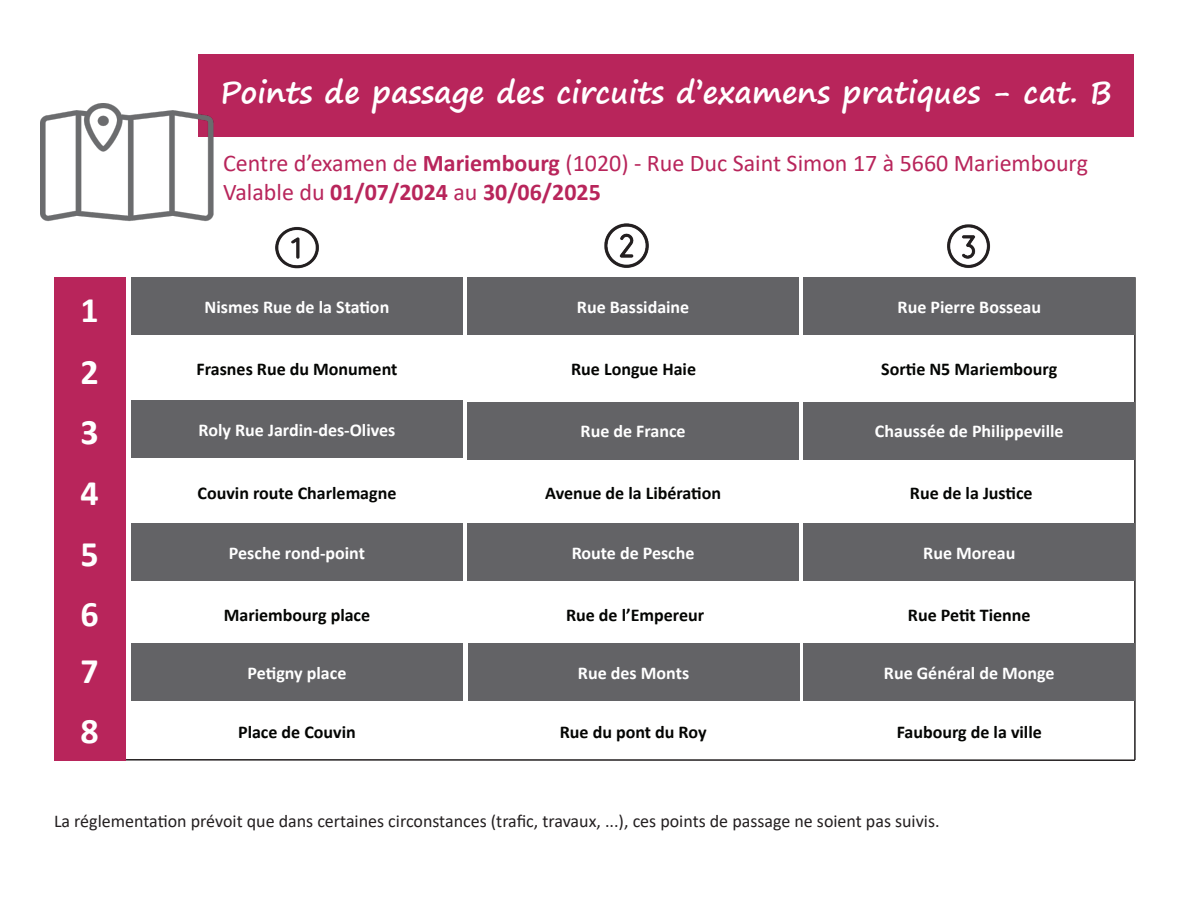
<style>
.page{position:relative;width:1188px;height:918px;background:#fff}
.page>*{position:absolute;margin:0;border:0;box-sizing:border-box;transform-origin:0 0}
.t1{font:700 36px "Calibri";color:#fff}
.t2{font:700 30px "Segoe Print";color:#fff}
.t3{font:24px/28.8px "Calibri";color:#b8255b}
.t4{font:700 18px "Calibri";color:#040503}
.t5{font:700 18px "Calibri";color:#fff}
.t6{font:18px "Calibri";color:#231f20}
.s1{font-weight:700}
</style>
<div class="page">
<div style="left:198px;top:54px;width:936px;height:83px;background:#b8255b"></div>
<img style="left:40px;top:103px;width:174px;height:119px">
<img style="left:604px;top:223px;width:45px;height:45px">
<img style="left:947px;top:224px;width:44px;height:44px">
<img style="left:275px;top:227px;width:44px;height:42px">
<svg style="left:124px;top:758px;width:1011px;height:3px"></svg>
<hr style="left:1134px;top:277px;width:2px;height:483px;background:#231f20">
<div style="left:131px;top:277px;width:332px;height:58px;background:#636366"></div>
<div style="left:131px;top:401px;width:332px;height:57px;background:#636366"></div>
<div style="left:131px;top:523px;width:332px;height:58px;background:#636366"></div>
<div style="left:131px;top:643px;width:332px;height:58px;background:#636366"></div>
<div style="left:54px;top:277px;width:71px;height:62px;background:#b8255b"></div>
<div style="left:54px;top:522px;width:71px;height:62px;background:#b8255b"></div>
<div style="left:54px;top:461px;width:71px;height:62px;background:#b8255b"></div>
<div style="left:54px;top:400px;width:71px;height:62px;background:#b8255b"></div>
<div style="left:54px;top:339px;width:71px;height:62px;background:#b8255b"></div>
<div style="left:54px;top:698px;width:71px;height:62px;background:#b8255b"></div>
<div style="left:54px;top:639px;width:71px;height:62px;background:#b8255b"></div>
<div style="left:54px;top:581px;width:71px;height:62px;background:#b8255b"></div>
<div style="left:804px;top:643px;width:331px;height:58px;background:#636366"></div>
<div style="left:468px;top:643px;width:331px;height:58px;background:#636366"></div>
<div style="left:804px;top:402px;width:331px;height:57px;background:#636366"></div>
<div style="left:468px;top:402px;width:331px;height:57px;background:#636366"></div>
<div style="left:468px;top:523px;width:331px;height:58px;background:#636366"></div>
<div style="left:804px;top:523px;width:331px;height:58px;background:#636366"></div>
<div style="left:804px;top:277px;width:331px;height:58px;background:#636366"></div>
<div style="left:468px;top:277px;width:331px;height:58px;background:#636366"></div>
<p class="t2" style="left:220px;top:65px;width:893px">Points de passage des circuits d’examens pratiques - cat. B</p>
<p class="t3" style="left:223px;top:148px;width:866px">Centre d’examen de <span class="s1">Mariembourg</span> (1020) - Rue Duc Saint Simon 17 à 5660 Mariembourg<br>Valable du <span class="s1">01/07/2024</span> au <span class="s1">30/06/2025</span></p>
<p class="t1" style="left:81px;top:284px;width:20px">1</p>
<p class="t5" style="left:205px;top:294px;width:186px">Nismes Rue de la Station</p>
<p class="t5" style="left:577px;top:294px;width:114px">Rue Bassidaine</p>
<p class="t5" style="left:898px;top:294px;width:145px">Rue Pierre Bosseau</p>
<p class="t1" style="left:81px;top:346px;width:20px">2</p>
<p class="t4" style="left:197px;top:356px;width:202px">Frasnes Rue du Monument</p>
<p class="t4" style="left:571px;top:356px;width:126px">Rue Longue Haie</p>
<p class="t4" style="left:881px;top:356px;width:178px">Sortie N5 Mariembourg</p>
<p class="t1" style="left:81px;top:407px;width:20px">3</p>
<p class="t5" style="left:199px;top:417px;width:198px">Roly Rue Jardin-des-Olives</p>
<p class="t5" style="left:581px;top:419px;width:107px">Rue de France</p>
<p class="t5" style="left:875px;top:419px;width:190px">Chaussée de Philippeville</p>
<p class="t1" style="left:81px;top:468px;width:20px">4</p>
<p class="t4" style="left:198px;top:480px;width:200px">Couvin route Charlemagne</p>
<p class="t4" style="left:545px;top:480px;width:177px">Avenue de la Libération</p>
<p class="t4" style="left:910px;top:480px;width:124px">Rue de la Justice</p>
<p class="t1" style="left:81px;top:529px;width:20px">5</p>
<p class="t5" style="left:229px;top:540px;width:138px">Pesche rond-point</p>
<p class="t5" style="left:572px;top:540px;width:124px">Route de Pesche</p>
<p class="t5" style="left:923px;top:540px;width:94px">Rue Moreau</p>
<p class="t1" style="left:81px;top:588px;width:20px">6</p>
<p class="t4" style="left:224px;top:602px;width:148px">Mariembourg place</p>
<p class="t4" style="left:566px;top:602px;width:140px">Rue de l’Empereur</p>
<p class="t4" style="left:908px;top:602px;width:124px">Rue Petit Tienne</p>
<p class="t1" style="left:81px;top:646px;width:20px">7</p>
<p class="t5" style="left:248px;top:660px;width:100px">Petigny place</p>
<p class="t5" style="left:578px;top:660px;width:113px">Rue des Monts</p>
<p class="t5" style="left:884px;top:660px;width:172px">Rue Général de Monge</p>
<p class="t1" style="left:81px;top:706px;width:20px">8</p>
<p class="t4" style="left:238px;top:720px;width:119px">Place de Couvin</p>
<p class="t4" style="left:560px;top:719px;width:148px">Rue du pont du Roy</p>
<p class="t4" style="left:897px;top:719px;width:147px">Faubourg de la ville</p>
<p class="t6" style="left:54px;top:809px;width:887px">La réglementation prévoit que dans certaines circonstances (trafic, travaux, ...), ces points de passage ne soient pas suivis.</p>
</div>
